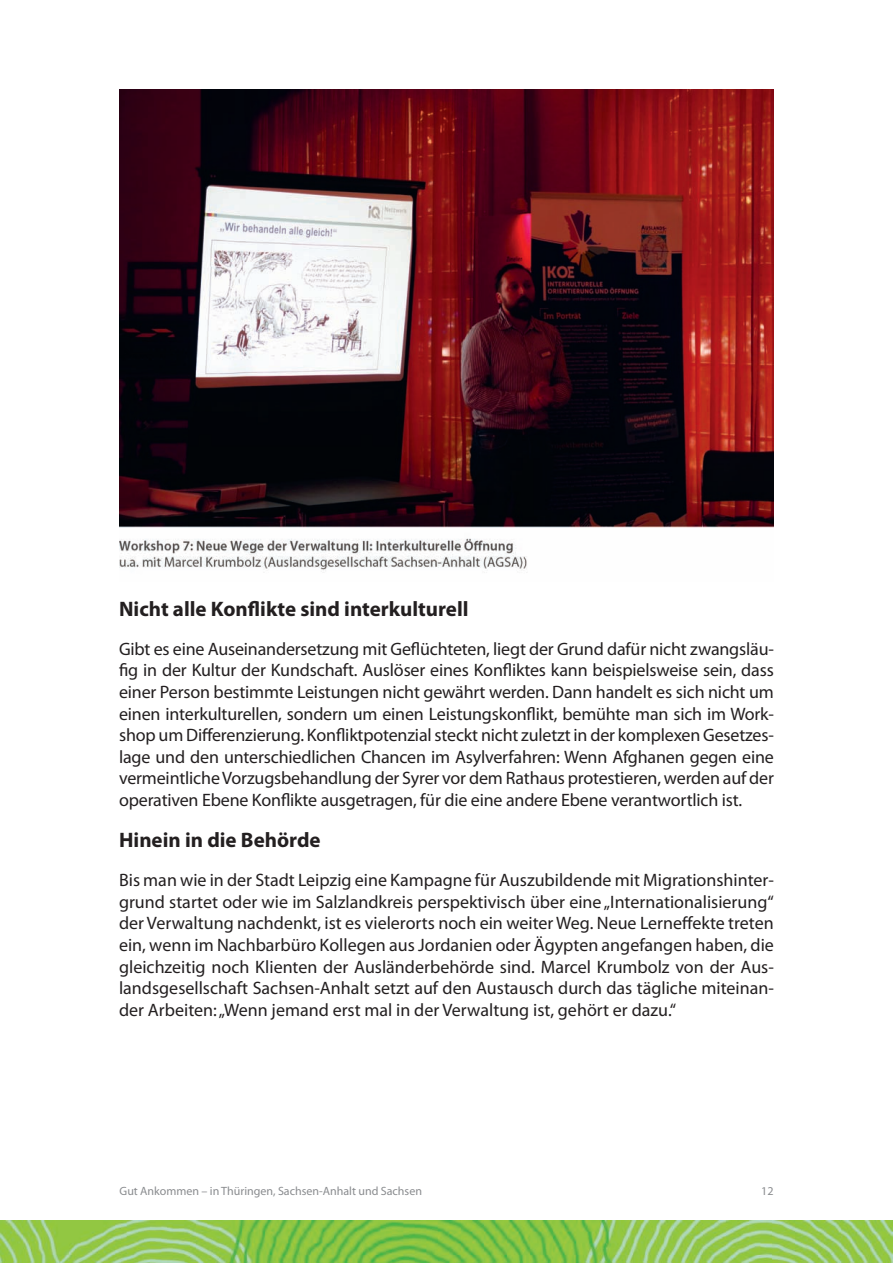
<style>
.page{position:relative;width:893px;height:1263px;background:#fff}
.page>*{position:absolute;margin:0;border:0;box-sizing:border-box;transform-origin:0 0}
.t1{font:700 21px "Myriad Pro";color:#231f20}
.t2{font:18px/21.6px "Myriad Pro";letter-spacing:-.01em;color:#231f20;text-align:justify}
.t3{font:12px "Myriad Pro";color:#8a8c8f}
</style>
<div class="page">
<img style="left:0;top:1220px;width:893px;height:43px">
<img style="left:119px;top:89px;width:655px;height:484px">
<p class="t1" style="left:119px;top:595px;width:351px">Nicht alle Konflikte sind interkulturell</p>
<p class="t2" style="left:119px;top:638px;width:656px">Gibt es eine Auseinandersetzung mit Geflüchteten, liegt der Grund dafür nicht zwangsläu&shy;fig in der Kultur der Kundschaft. Auslöser eines Konfliktes kann beispielsweise sein, dass einer Person bestimmte Leistungen nicht gewährt werden. Dann handelt es sich nicht um einen interkulturellen, sondern um einen Leistungskonflikt, bemühte man sich im Work&shy;shop um Differenzierung. Konfliktpotenzial steckt nicht zuletzt in der komplexen Gesetzes&shy;lage und den unterschiedlichen Chancen im Asylverfahren: Wenn Afghanen gegen eine vermeintliche Vorzugsbehandlung der Syrer vor dem Rathaus protestieren, werden auf der operativen Ebene Konflikte ausgetragen, für die eine andere Ebene verantwortlich ist.</p>
<p class="t1" style="left:119px;top:826px;width:203px">Hinein in die Behörde</p>
<p class="t2" style="left:119px;top:869px;width:656px">Bis man wie in der Stadt Leipzig eine Kampagne für Auszubildende mit Migrationshinter&shy;grund startet oder wie im Salzlandkreis perspektivisch über eine „Internationalisierung“ der Verwaltung nachdenkt, ist es vielerorts noch ein weiter Weg. Neue Lerneffekte treten ein, wenn im Nachbarbüro Kollegen aus Jordanien oder Ägypten angefangen haben, die gleichzeitig noch Klienten der Ausländerbehörde sind. Marcel Krumbolz von der Aus&shy;landsgesellschaft Sachsen-Anhalt setzt auf den Austausch durch das tägliche miteinan&shy;der Arbeiten: „Wenn jemand erst mal in der Verwaltung ist, gehört er dazu.“</p>
<p class="t3" style="left:120px;top:1183px;width:304px">Gut Ankommen – in Thüringen, Sachsen-Anhalt und Sachsen</p>
<p class="t3" style="left:761px;top:1183px;width:14px">12</p>
</div>
